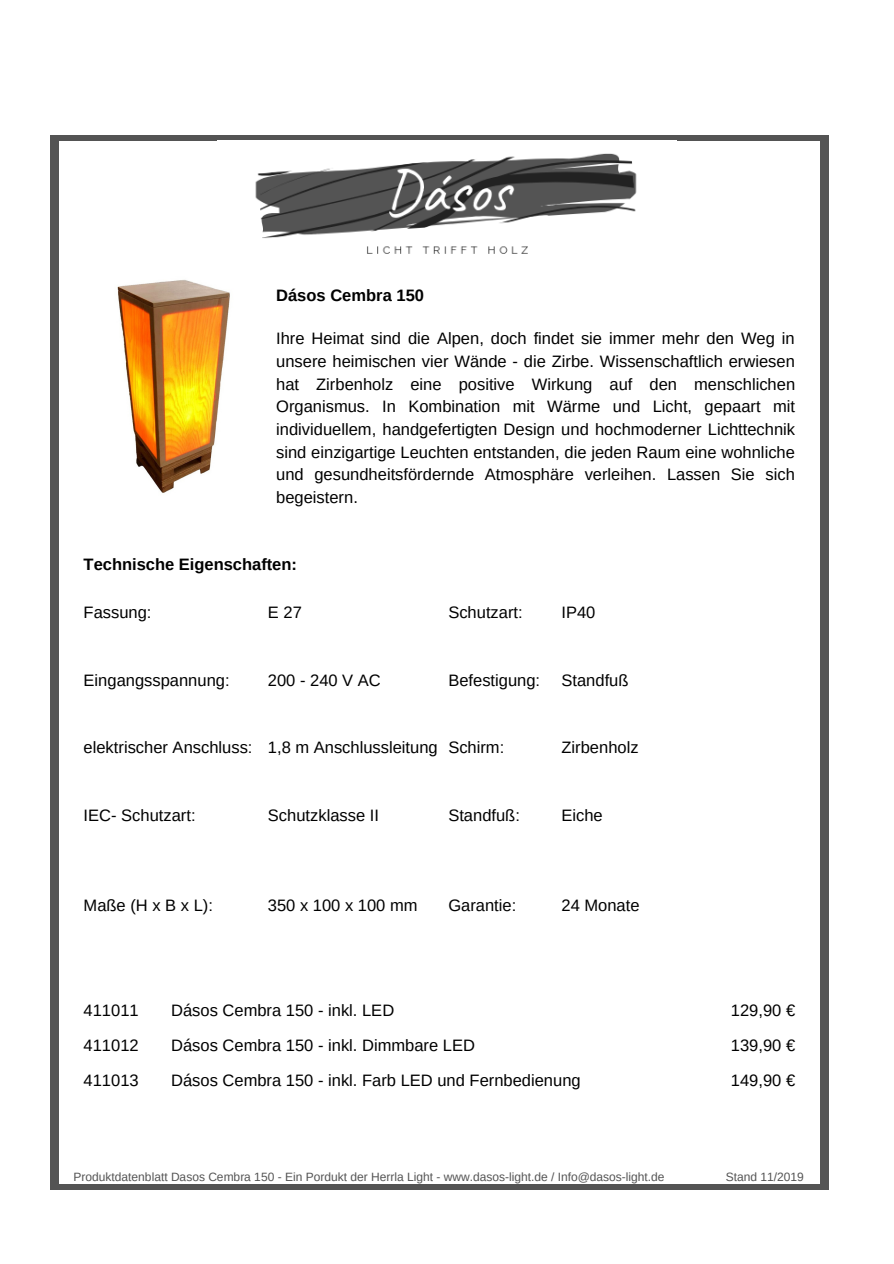
<style>
.page{position:relative;width:894px;height:1264px;background:#fff}
.page>*{position:absolute;margin:0;border:0;box-sizing:border-box;transform-origin:0 0}
.t1{font:16.5px/22.6px "Arimo";color:#000;text-align:justify}
.t2{font:700 16.5px "Arimo";color:#000}
.t3{font:12px "Arimo";color:#545454}
</style>
<div class="page">
<div style="left:58px;top:1184px;width:762px;height:5px;background:#545454"></div>
<div style="left:51px;top:135px;width:8px;height:1054px;background:#545454"></div>
<div style="left:820px;top:135px;width:8px;height:1054px;background:#545454"></div>
<div style="left:59px;top:135px;width:762px;height:6px;background:#545454"></div>
<img style="left:117px;top:280px;width:113px;height:213px">
<img style="left:255px;top:153px;width:382px;height:101px">
<p class="t2" style="left:276px;top:286px;width:149px">Dásos Cembra 150</p>
<p class="t1" style="left:276px;top:327px;width:520px">Ihre Heimat sind die Alpen, doch findet sie immer mehr den Weg in unsere heimischen vier Wände - die Zirbe. Wissenschaftlich erwiesen hat Zirbenholz eine positive Wirkung auf den menschlichen Organismus. In Kombination mit Wärme und Licht, gepaart mit individuellem, handgefertigten Design und hochmoderner Lichttechnik sind einzigartige Leuchten entstanden, die jeden Raum eine wohnliche und gesundheitsfördernde Atmosphäre verleihen. Lassen Sie sich begeistern.</p>
<p class="t2" style="left:84px;top:555px;width:215px">Technische Eigenschaften:</p>
<p class="t1" style="left:84px;top:601px;width:69px">Fassung:</p>
<p class="t1" style="left:268px;top:601px;width:35px">E 27</p>
<p class="t1" style="left:448px;top:601px;width:76px">Schutzart:</p>
<p class="t1" style="left:561px;top:601px;width:35px">IP40</p>
<p class="t1" style="left:84px;top:669px;width:147px">Eingangsspannung:</p>
<p class="t1" style="left:268px;top:669px;width:114px">200 - 240 V AC</p>
<p class="t1" style="left:448px;top:669px;width:93px">Befestigung:</p>
<p class="t1" style="left:561px;top:669px;width:68px">Standfuß</p>
<p class="t1" style="left:84px;top:736px;width:170px">elektrischer Anschluss:</p>
<p class="t1" style="left:268px;top:736px;width:171px">1,8 m Anschlussleitung</p>
<p class="t1" style="left:448px;top:736px;width:57px">Schirm:</p>
<p class="t1" style="left:561px;top:736px;width:79px">Zirbenholz</p>
<p class="t1" style="left:84px;top:804px;width:113px">IEC- Schutzart:</p>
<p class="t1" style="left:268px;top:804px;width:112px">Schutzklasse II</p>
<p class="t1" style="left:448px;top:804px;width:73px">Standfuß:</p>
<p class="t1" style="left:561px;top:804px;width:43px">Eiche</p>
<p class="t1" style="left:84px;top:894px;width:131px">Maße (H x B x L):</p>
<p class="t1" style="left:268px;top:894px;width:151px">350 x 100 x 100 mm</p>
<p class="t1" style="left:448px;top:894px;width:69px">Garantie:</p>
<p class="t1" style="left:561px;top:894px;width:79px">24 Monate</p>
<p class="t1" style="left:171px;top:993px;width:411px;line-height:34.8px;text-align:left">Dásos Cembra 150 - inkl. LED<br>Dásos Cembra 150 - inkl. Dimmbare LED<br>Dásos Cembra 150 - inkl. Farb LED und Fernbedienung</p>
<p class="t1" style="left:84px;top:993px;width:57px;line-height:34.8px">411011<br>411012<br>411013</p>
<p class="t1" style="left:730px;top:993px;width:66px;line-height:34.8px">129,90 € 139,90 € 149,90 €</p>
<p class="t3" style="left:74px;top:1170px;width:592px">Produktdatenblatt Dasos Cembra 150 - Ein Pordukt der Herrla Light - www.dasos-light.de / Info@dasos-light.de</p>
<p class="t3" style="left:725px;top:1170px;width:80px">Stand 11/2019</p>
</div>
